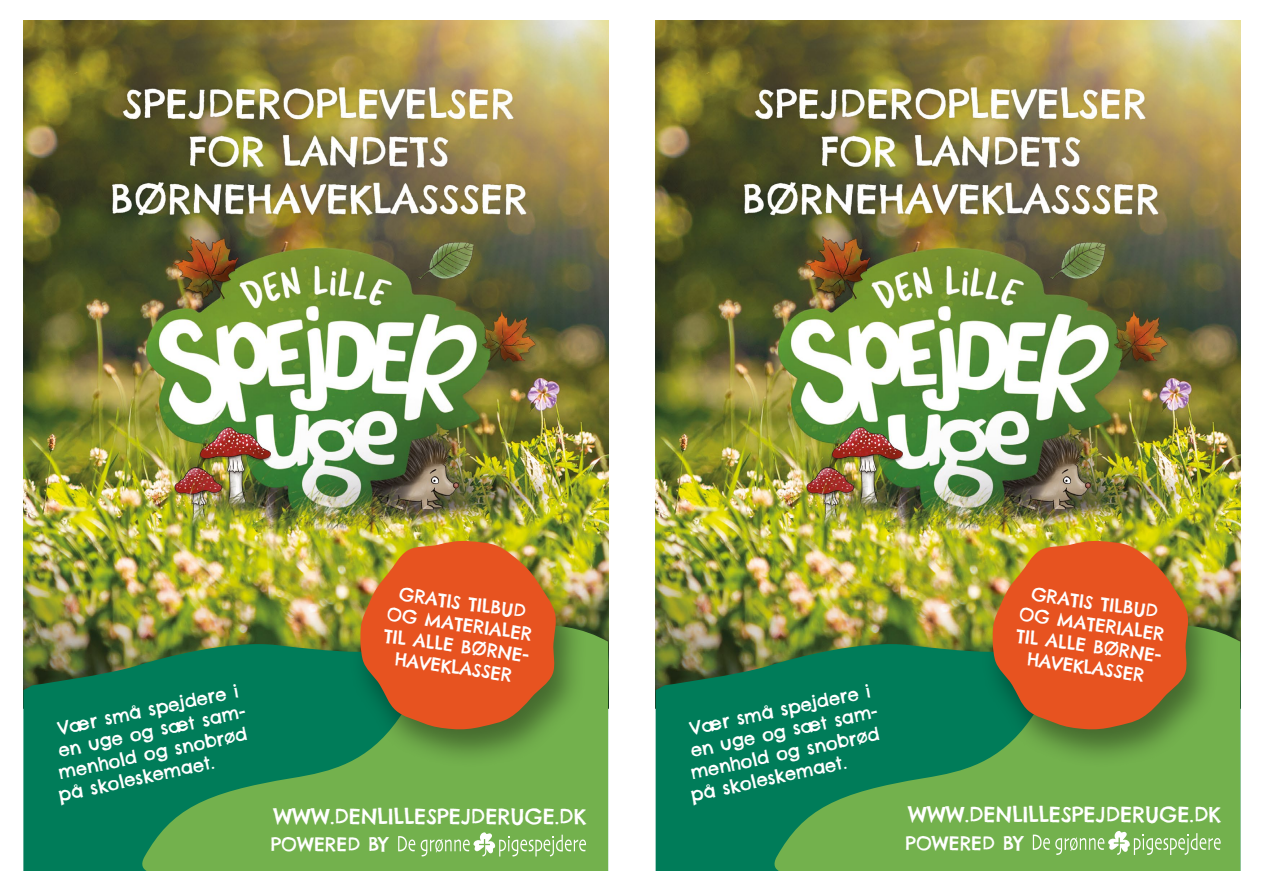
<style>
.page{position:relative;width:1263px;height:893px;background:#fff}
.page>*{position:absolute;margin:0;border:0;box-sizing:border-box;transform-origin:0 0}
.t1{font:21px "Chelsea Market";color:#fff}
.t2{font:18.75px "Chelsea Market";color:#fff}
.t3{font:18px/21.6px "Chelsea Market";color:#fff;text-align:center}
</style>
<div class="page">
<img style="left:23px;top:20px;width:585px;height:598px">
<svg style="left:23px;top:618px;width:112px;height:253px;background:#1d7a55"></svg>
<svg style="left:135px;top:613px;width:473px;height:258px;background:#489850"></svg>
<div style="left:348px;top:536px;width:240px;height:233px;background:#000;opacity:.4"></div>
<svg style="left:360px;top:540px;width:197px;height:190px;background:#cb6126"></svg>
<svg style="left:398px;top:836px;width:17px;height:15px"></svg>
<svg style="left:421px;top:832px;width:165px;height:24px;background:#90c173"></svg>
<img style="left:656px;top:20px;width:584px;height:598px">
<svg style="left:656px;top:618px;width:111px;height:253px;background:#197852"></svg>
<svg style="left:767px;top:613px;width:473px;height:258px;background:#489850"></svg>
<div style="left:981px;top:536px;width:239px;height:233px;background:#000;opacity:.4"></div>
<svg style="left:992px;top:540px;width:197px;height:190px;background:#cb6126"></svg>
<svg style="left:1033px;top:831px;width:188px;height:24px;background:#8fc171"></svg>
<p class="t3" style="left:56px;top:718px;width:186px;rotate:-12deg">Vær små spejdere i</p>
<p class="t3" style="left:56px;top:740px;width:195px;rotate:-12deg">en uge og sæt sam-</p>
<p class="t3" style="left:56px;top:762px;width:194px;rotate:-12deg">menhold og snobrød</p>
<p class="t3" style="left:56px;top:784px;width:160px;rotate:-12deg">på skoleskemaet.</p>
<p class="t3" style="left:392px;top:582px;width:150px;rotate:8deg">GRATIS TILBUD<br>OG MATERIALER<br>TIL ALLE BØRNE-<br>HAVEKLASSER</p>
<p class="t1" style="left:273px;top:803px;width:314px">WWW.DENLILLESPEJDERUGE.DK</p>
<p class="t2" style="left:271px;top:832px;width:119px">POWERED BY</p>
<p class="t3" style="left:688px;top:718px;width:186px;rotate:-12deg">Vær små spejdere i</p>
<p class="t3" style="left:688px;top:740px;width:195px;rotate:-12deg">en uge og sæt sam-</p>
<p class="t3" style="left:688px;top:762px;width:194px;rotate:-12deg">menhold og snobrød</p>
<p class="t3" style="left:689px;top:784px;width:160px;rotate:-12deg">på skoleskemaet.</p>
<p class="t3" style="left:1024px;top:582px;width:150px;rotate:8deg">GRATIS TILBUD<br>OG MATERIALER<br>TIL ALLE BØRNE-<br>HAVEKLASSER</p>
<p class="t1" style="left:908px;top:801px;width:314px">WWW.DENLILLESPEJDERUGE.DK</p>
<p class="t2" style="left:906px;top:831px;width:119px">POWERED BY</p>
</div>
